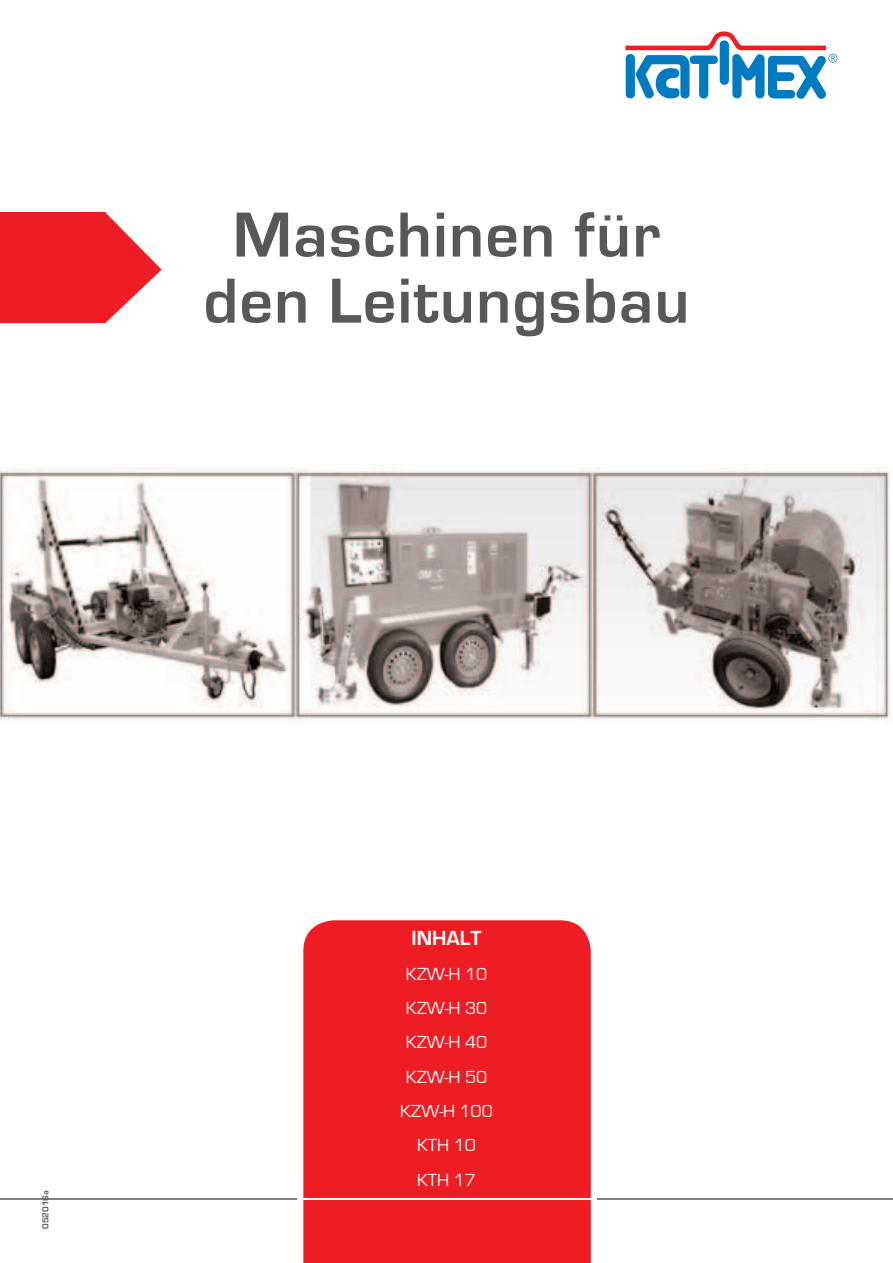
<style>
.page{position:relative;width:893px;height:1263px;background:#fff}
.page>*{position:absolute;margin:0;border:0;box-sizing:border-box;transform-origin:0 0}
.t1{font:700 66px/66px "Eurostile";letter-spacing:.02em;color:#57585a;text-align:center}
.t2{font:700 21px "Eurostile";color:#fff}
.t3{font:18px/34.3px "Eurostile";color:#fff;text-align:center}
.t4{font:700 9px "Eurostile";color:#57585a}
</style>
<div class="page">
<hr style="left:0;top:1198px;width:893px;height:2px;background:#808285">
<div style="left:297px;top:920px;width:294px;height:343px;background:#ee1d23"></div>
<hr style="left:299px;top:1198px;width:298px;height:2px;background:#fff">
<svg style="left:625px;top:31px;width:212px;height:67px"></svg>
<img style="left:0;top:468px;width:890px;height:255px">
<svg style="left:0;top:213px;width:162px;height:110px"></svg>
<h1 class="t1" style="left:203px;top:203px;width:487px">Maschinen für den Leitungsbau</h1>
<p class="t4" style="left:41px;top:1229px;width:40px;rotate:-90deg">052016a</p>
<p class="t2" style="left:411px;top:927px;width:71px">INHALT</p>
<p class="t3" style="left:400px;top:957px;width:94px">KZW-H 10<br>KZW-H 30<br>KZW-H 40<br>KZW-H 50<br>KZW-H 100<br>KTH 10<br>KTH 17</p>
</div>
